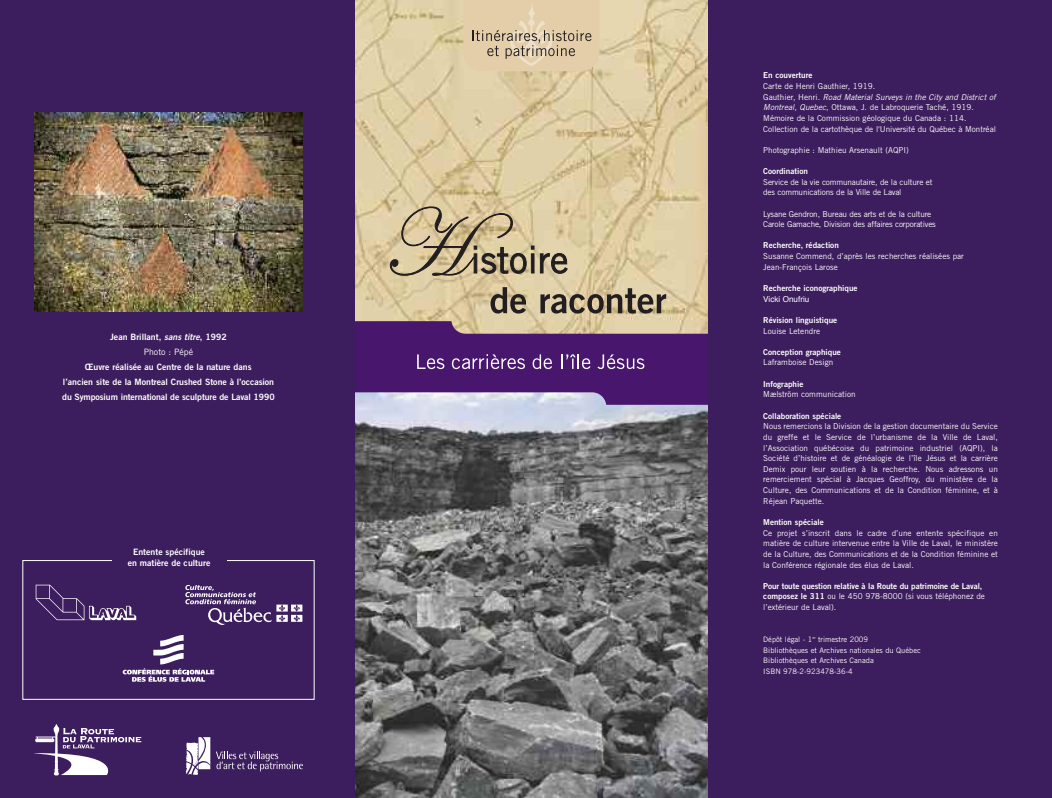
<style>
.page{position:relative;width:1052px;height:798px;background:#fff}
.page>*{position:absolute;margin:0;border:0;box-sizing:border-box;transform-origin:0 0}
.t1{font:8.75px/15px "Trade Gothic Bold Two";color:#fff;text-align:center}
.t2{font:8.75px "Trade Gothic";color:#fff}
.t3{font:8.12px/10.6px "Trade Gothic";color:#fff}
.t4{font:8.12px "Trade Gothic Bold Two";color:#fff}
.t5{font:8.12px/10.6px "Trade Gothic";letter-spacing:-.02em;color:#fff}
.t6{font:8.12px "Helvetica";color:#fff}
.t7{font:7.5px/10.6px "Trade Gothic";color:#fff}
.s1{font-style:italic}
.s2{font-family:"Trade Gothic Bold Two"}
</style>
<div class="page">
<img style="left:354px;top:0;width:355px;height:797px">
<svg style="left:490px;top:287px;width:36px;height:26px"></svg>
<svg style="left:540px;top:288px;width:126px;height:25px;background:#94886f"></svg>
<svg style="left:390px;top:207px;width:144px;height:68px;background:#baaa87"></svg>
<div style="left:531px;top:254px;width:3px;height:19px;border:1px solid #231f20"></div>
<svg style="left:540px;top:253px;width:27px;height:20px"></svg>
<svg style="left:354px;top:321px;width:355px;height:83px;background:#6b4383"></svg>
<div style="left:0;top:0;width:354px;height:797px;background:#3c1d5d"></div>
<div style="left:709px;top:0;width:343px;height:797px;background:#3c1d5d"></div>
<svg style="left:463px;top:0;width:136px;height:71px;background:#dac4a3"></svg>
<svg style="left:185px;top:584px;width:117px;height:40px"></svg>
<svg style="left:186px;top:737px;width:24px;height:37px"></svg>
<svg style="left:216px;top:751px;width:87px;height:20px"></svg>
<svg style="left:34px;top:724px;width:107px;height:51px"></svg>
<svg style="left:36px;top:584px;width:100px;height:36px"></svg>
<svg style="left:123px;top:635px;width:91px;height:46px"></svg>
<img style="left:34px;top:112px;width:268px;height:199px">
<p class="t1" style="left:110px;top:330px;width:118px">Jean Brillant, <span class="s1">sans titre</span>, 1992</p>
<p class="t2" style="left:144px;top:348px;width:51px">Photo : Pépé</p>
<p class="t1" style="left:62px;top:360px;width:214px">Œuvre réalisée au Centre de la nature dans<br>l’ancien site de la Montreal Crushed Stone à l’occasion du Symposium international de sculpture de Laval 1990</p>
<p class="t1" style="left:128px;top:547px;width:84px;line-height:10.5px">Entente spécifique en matière de culture</p>
<p class="t4" style="left:763px;top:72px;width:51px">En couverture</p>
<p class="t3" style="left:763px;top:81px;width:234px">Carte de Henri Gauthier, 1919.<br>Gauthier, Henri. <span class="s1">Road Material Surveys in the City and District of Montreal, Quebec</span>, Ottawa, J. de Labroquerie Taché, 1919.<br>Mémoire de la Commission géologique du Canada : 114.<br>Collection de la cartothèque de l'Université du Québec à Montréal</p>
<p class="t3" style="left:763px;top:145px;width:147px">Photographie : Mathieu Arsenault (AQPI)</p>
<p class="t4" style="left:763px;top:168px;width:46px">Coordination</p>
<p class="t5" style="left:763px;top:177px;width:171px">Service de la vie communautaire, de la culture et des communications de la Ville de Laval</p>
<p class="t5" style="left:763px;top:209px;width:174px">Lysane Gendron, Bureau des arts et de la culture<br>Carole Gamache, Division des affaires corporatives</p>
<p class="t4" style="left:763px;top:242px;width:77px">Recherche, rédaction</p>
<p class="t3" style="left:763px;top:251px;width:202px">Susanne Commend, d’après les recherches réalisées par<br>Jean-François Larose</p>
<p class="t4" style="left:763px;top:285px;width:96px">Recherche iconographique</p>
<p class="t6" style="left:763px;top:295px;width:48px">Vicki Onufriu</p>
<p class="t4" style="left:763px;top:317px;width:76px">Révision linguistique</p>
<p class="t3" style="left:763px;top:326px;width:58px">Louise Letendre</p>
<p class="t4" style="left:763px;top:349px;width:79px">Conception graphique</p>
<p class="t3" style="left:763px;top:358px;width:71px">Laframboise Design</p>
<p class="t4" style="left:763px;top:381px;width:42px">Infographie</p>
<p class="t3" style="left:763px;top:390px;width:94px">Mælström communication</p>
<p class="t4" style="left:763px;top:412px;width:80px">Collaboration spéciale</p>
<p class="t3" style="left:763px;top:421px;width:236px;text-align:justify">Nous remercions la Division de la gestion documentaire du Service du greffe et le Service de l’urbanisme de la Ville de Laval, l’Association québécoise du patrimoine industriel (AQPI), la Société d’histoire et de généalogie de l’île Jésus et la carrière Demix pour leur soutien à la recherche. Nous adressons un remerciement spécial à Jacques Geoffroy, du ministère de la Culture, des Communications et de la Condition féminine, et à Réjean Paquette.</p>
<p class="t4" style="left:763px;top:519px;width:62px">Mention spéciale</p>
<p class="t3" style="left:763px;top:528px;width:236px;text-align:justify">Ce projet s’inscrit dans le cadre d’une entente spécifique en matière de culture intervenue entre la Ville de Laval, le ministère de la Culture, des Communications et de la Condition féminine et la Conférence régionale des élus de Laval.</p>
<p class="t4" style="left:763px;top:582px;width:221px">Pour toute question relative à la Route du patrimoine de Laval,</p>
<p class="t3" style="left:763px;top:591px;width:223px"><span class="s2">composez le 311</span> ou le 450 978-8000 (si vous téléphonez de l’extérieur de Laval).</p>
<p class="t7" style="left:763px;top:634px;width:159px">Dépôt légal - 1<sup>er</sup> trimestre 2009<br>Bibliothèques et Archives nationales du Québec Bibliothèques et Archives Canada<br>ISBN 978-2-923478-36-4</p>
</div>
